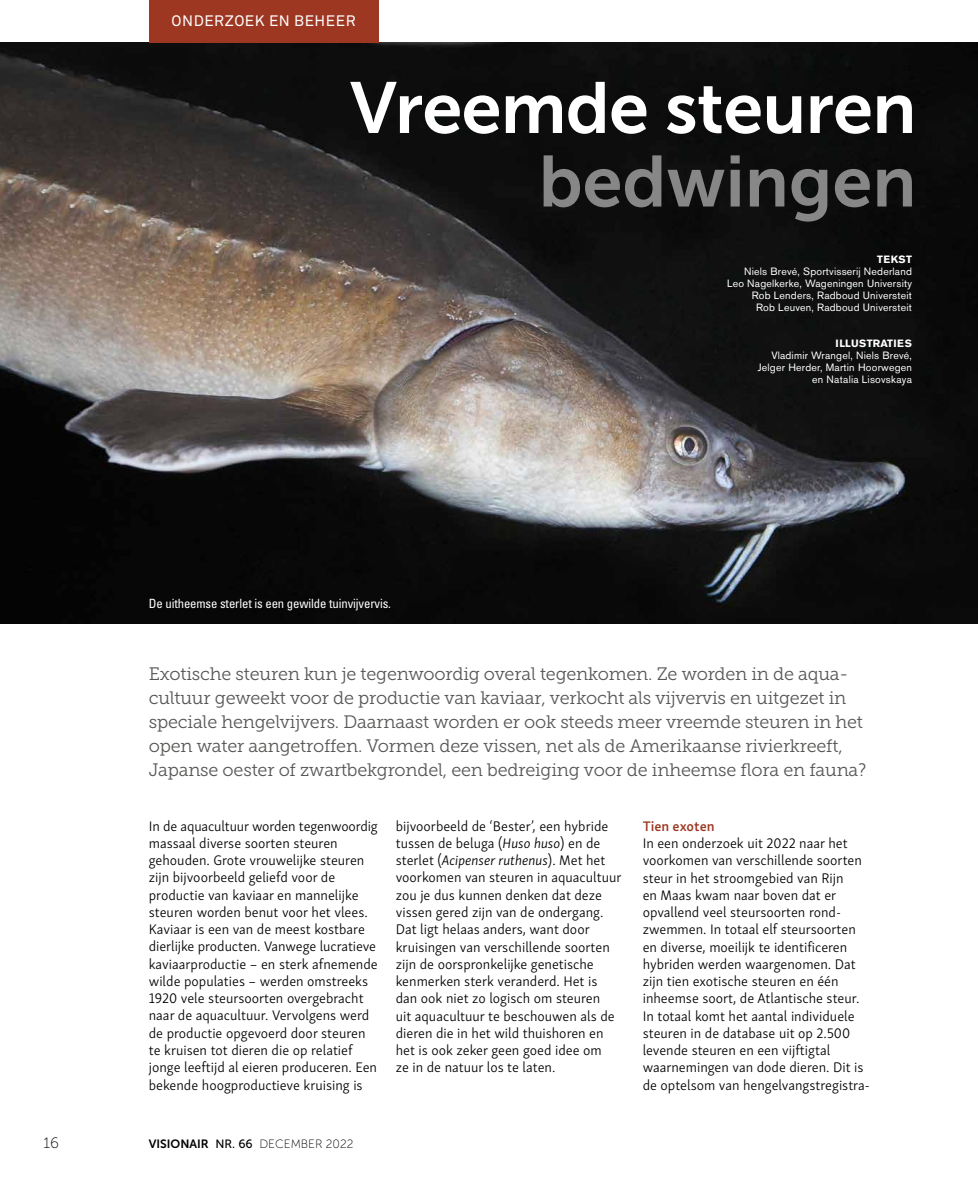
<style>
.page{position:relative;width:978px;height:1191px;background:#fff}
.page>*{position:absolute;margin:0;border:0;box-sizing:border-box;transform-origin:0 0}
.t1{font:72px "Museo Sans 700";letter-spacing:-.01em;color:#fff}
.t2{font:72px "Museo Sans 700";color:#878787}
.t3{font:18px/24px "Museo Slab 300";letter-spacing:-.01em;color:#575756}
.t4{font:15px "Akkurat";letter-spacing:.035em;color:#fff}
.t5{font:15px "Museo Sans 100";color:#000}
.t6{font:300 14.25px/17.2px "Skolar Sans";color:#000}
.t7{font:600 14.25px "Skolar Sans";color:#9d3722}
.t8{font:condensed 12.75px "Univers LT Std";letter-spacing:-.01em;color:#fff}
.t9{font:12px "Museo Sans 100";color:#000}
.t10{font:10.5px/12px "Akzidenz Grotesk BE";letter-spacing:.02em;color:#fff;text-align:right}
.t11{font:700 10.5px "Akzidenz Grotesk BE";letter-spacing:.02em;color:#fff}
.s1{font-style:italic}
.s2{font-family:"Museo Sans 700"}
.s3{font-family:"Museo Sans 500"}
</style>
<div class="page">
<img style="left:0;top:43px;width:978px;height:580px">
<div style="left:149px;top:0;width:229px;height:43px;background:#9d3722"></div>
<p class="t4" style="left:172px;top:12px;width:185px">ONDERZOEK EN BEHEER</p>
<h1 class="t1" style="left:350px;top:68px;width:568px">Vreemde steuren</h1>
<h1 class="t2" style="left:539px;top:142px;width:379px">bedwingen</h1>
<p class="t11" style="left:877px;top:253px;width:36px">TEKST</p>
<p class="t10" style="left:727px;top:265px;width:186px">Niels Brevé, Sportvisserij Nederland Leo Nagelkerke, Wageningen University Rob Lenders, Radboud Universteit<br>Rob Leuven, Radboud Universteit</p>
<p class="t11" style="left:835px;top:337px;width:78px">ILLUSTRATIES</p>
<p class="t10" style="left:758px;top:349px;width:156px">Vladimir Wrangel, Niels Brevé,<br>Jelger Herder, Martin Hoorwegen en Natalia Lisovskaya</p>
<p class="t8" style="left:149px;top:595px;width:244px">De uitheemse sterlet is een gewilde tuinvijvervis.</p>
<p class="t3" style="left:149px;top:661px;width:719px">Exotische steuren kun je tegenwoordig overal tegenkomen. Ze worden in de aqua&shy;cultuur geweekt voor de productie van kaviaar, verkocht als vijvervis en uitgezet in speciale hengelvijvers. Daarnaast worden er ook steeds meer vreemde steuren in het open water aangetroffen. Vormen deze vissen, net als de Amerikaanse rivierkreeft, Japanse oester of zwartbekgrondel, een bedreiging voor de inheemse flora en fauna?</p>
<p class="t6" style="left:149px;top:816px;width:230px">In de aquacultuur worden tegenwoordig massaal diverse soorten steuren gehouden. Grote vrouwelijke steuren zijn bijvoorbeeld geliefd voor de productie van kaviaar en mannelijke steuren worden benut voor het vlees.<br>Kaviaar is een van de meest kostbare dierlijke producten. Vanwege lucratieve kaviaarproductie – en sterk afnemende wilde populaties – werden omstreeks 1920 vele steursoorten overgebracht naar de aquacultuur. Vervolgens werd de productie opgevoerd door steuren te kruisen tot dieren die op relatief jonge leeftijd al eieren produceren. Een bekende hoogproductieve kruising is</p>
<p class="t6" style="left:396px;top:816px;width:227px">bijvoorbeeld de ‘Bester’, een hybride tussen de beluga (<span class="s1">Huso huso</span>) en de sterlet (<span class="s1">Acipenser ruthenus</span>). Met het voorkomen van steuren in aquacultuur zou je dus kunnen denken dat deze vissen gered zijn van de ondergang.<br>Dat ligt helaas anders, want door kruisingen van verschillende soorten zijn de oorspronkelijke genetische kenmerken sterk veranderd. Het is dan ook niet zo logisch om steuren<br>uit aquacultuur te beschouwen als de dieren die in het wild thuishoren en het is ook zeker geen goed idee om<br>ze in de natuur los te laten.</p>
<p class="t7" style="left:643px;top:814px;width:73px">Tien exoten</p>
<p class="t6" style="left:643px;top:833px;width:229px">In een onderzoek uit 2022 naar het voorkomen van verschillende soorten steur in het stroomgebied van Rijn<br>en Maas kwam naar boven dat er opvallend veel steursoorten rond&shy;zwemmen. In totaal elf steursoorten en diverse, moeilijk te identificeren hybriden werden waargenomen. Dat zijn tien exotische steuren en één inheemse soort, de Atlantische steur.<br>In totaal komt het aantal individuele steuren in de database uit op 2.500 levende steuren en een vijftigtal waarnemingen van dode dieren. Dit is de optelsom van hengelvangstregistra-</p>
<p class="t5" style="left:44px;top:1135px;width:17px">16</p>
<p class="t9" style="left:149px;top:1138px;width:206px"><span class="s2">VISIONAIR</span> <span class="s3">NR. 66</span> DECEMBER 2022</p>
</div>
